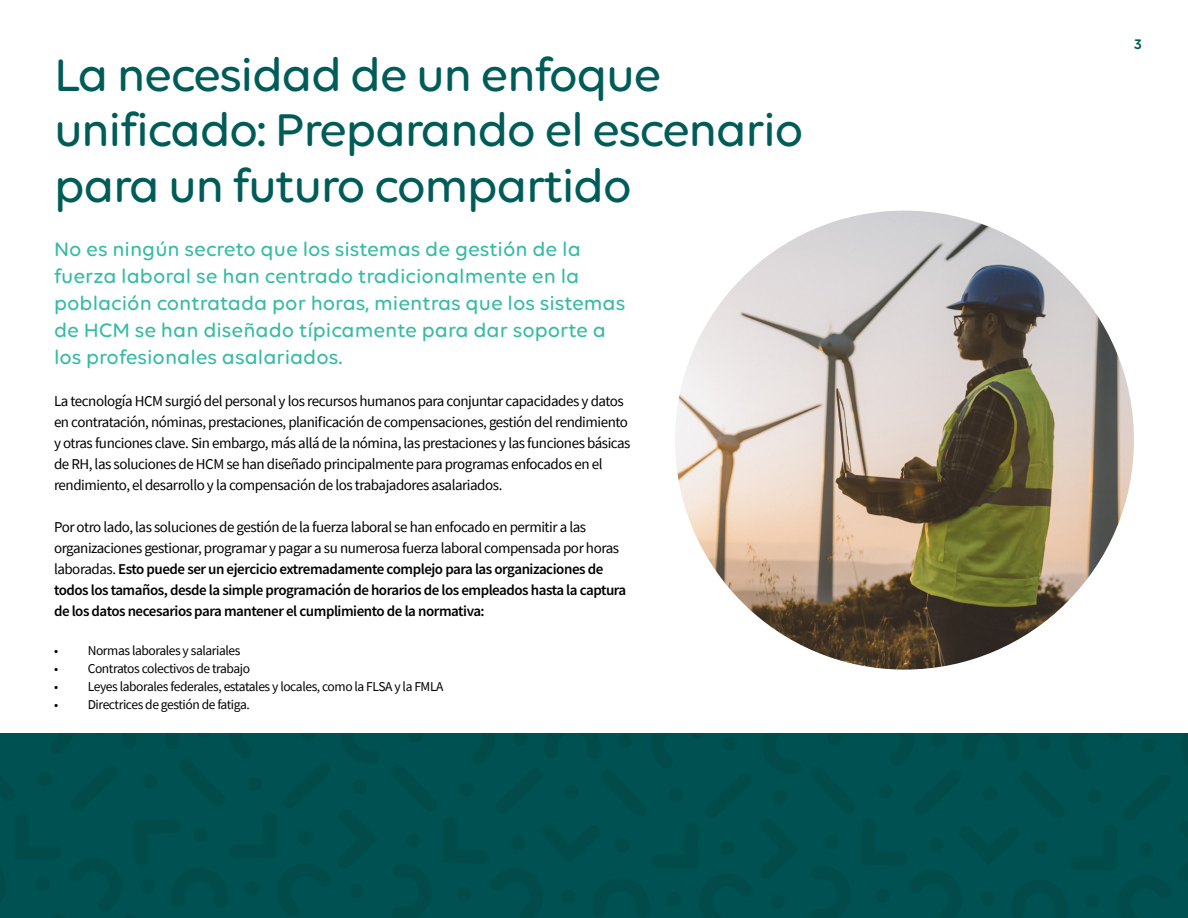
<style>
.page{position:relative;width:1188px;height:918px;background:#fff}
.page>*{position:absolute;margin:0;border:0;box-sizing:border-box;transform-origin:0 0}
.t1{font:500 49.5px/55.5px "Volte Rounded";letter-spacing:-.03em;color:#005c58}
.t2{font:500 21px/27px "Volte Rounded";color:#36bba5}
.t3{font:15px/21px "Source Sans Pro";letter-spacing:-.03em;color:#000}
.t4{font:600 15px/21px "Source Sans Pro";letter-spacing:-.03em;color:#000}
.t5{font:600 15px "Volte Rounded";color:#005c58}
.t6{font:13.5px "Source Sans Pro";letter-spacing:-.03em;color:#000}
.s1{font-weight:400}
</style>
<div class="page">
<img style="left:675px;top:211px;width:459px;height:459px;border-radius:230px">
<div style="left:0;top:734px;width:1188px;height:184px;background:#005151"></div>
<div style="left:771px;top:894px;width:14px;height:15px;background:#024b4b;border-radius:50%"></div>
<div style="left:350px;top:884px;width:14px;height:14px;background:#024b4b;border-radius:50%"></div>
<div style="left:774px;top:790px;width:14px;height:14px;background:#024b4b;border-radius:50%"></div>
<div style="left:406px;top:833px;width:14px;height:15px;background:#024b4b;border-radius:50%"></div>
<div style="left:825px;top:835px;width:14px;height:14px;background:#024b4b;border-radius:50%"></div>
<div style="left:352px;top:780px;width:14px;height:14px;background:#024b4b;border-radius:50%"></div>
<h1 class="t1" style="left:54px;top:46px;width:751px">La necesidad de un enfoque unificado: Preparando el escenario para un futuro compartido</h1>
<p class="t2" style="left:54px;top:235px;width:573px">No es ningún secreto que los sistemas de gestión de la fuerza laboral se han centrado tradicionalmente en la población contratada por horas, mientras que los sistemas de HCM se han diseñado típicamente para dar soporte a los profesionales asalariados.</p>
<p class="t3" style="left:54px;top:390px;width:578px">La tecnología HCM surgió del personal y los recursos humanos para conjuntar capacidades y datos en contratación, nóminas, prestaciones, planificación de compensaciones, gestión del rendimiento y otras funciones clave. Sin embargo, más allá de la nómina, las prestaciones y las funciones básicas de RH, las soluciones de HCM se han diseñado principalmente para programas enfocados en el rendimiento, el desarrollo y la compensación de los trabajadores asalariados.</p>
<p class="t4" style="left:54px;top:516px;width:574px"><span class="s1">Por otro lado, las soluciones de gestión de la fuerza laboral se han enfocado en permitir a las organizaciones gestionar, programar y pagar a su numerosa fuerza laboral compensada por horas laboradas.</span> Esto puede ser un ejercicio extremadamente complejo para las organizaciones de todos los tamaños, desde la simple programación de horarios de los empleados hasta la captura de los datos necesarios para mantener el cumplimiento de la normativa:</p>
<p class="t6" style="left:54px;top:642px;width:188px">• Normas laborales y salariales</p>
<p class="t6" style="left:54px;top:660px;width:198px">• Contratos colectivos de trabajo</p>
<p class="t6" style="left:54px;top:678px;width:391px">• Leyes laborales federales, estatales y locales, como la FLSA y la FMLA</p>
<p class="t6" style="left:54px;top:696px;width:197px">• Directrices de gestión de fatiga.</p>
<p class="t5" style="left:1134px;top:35px;width:9px">3</p>
</div>
